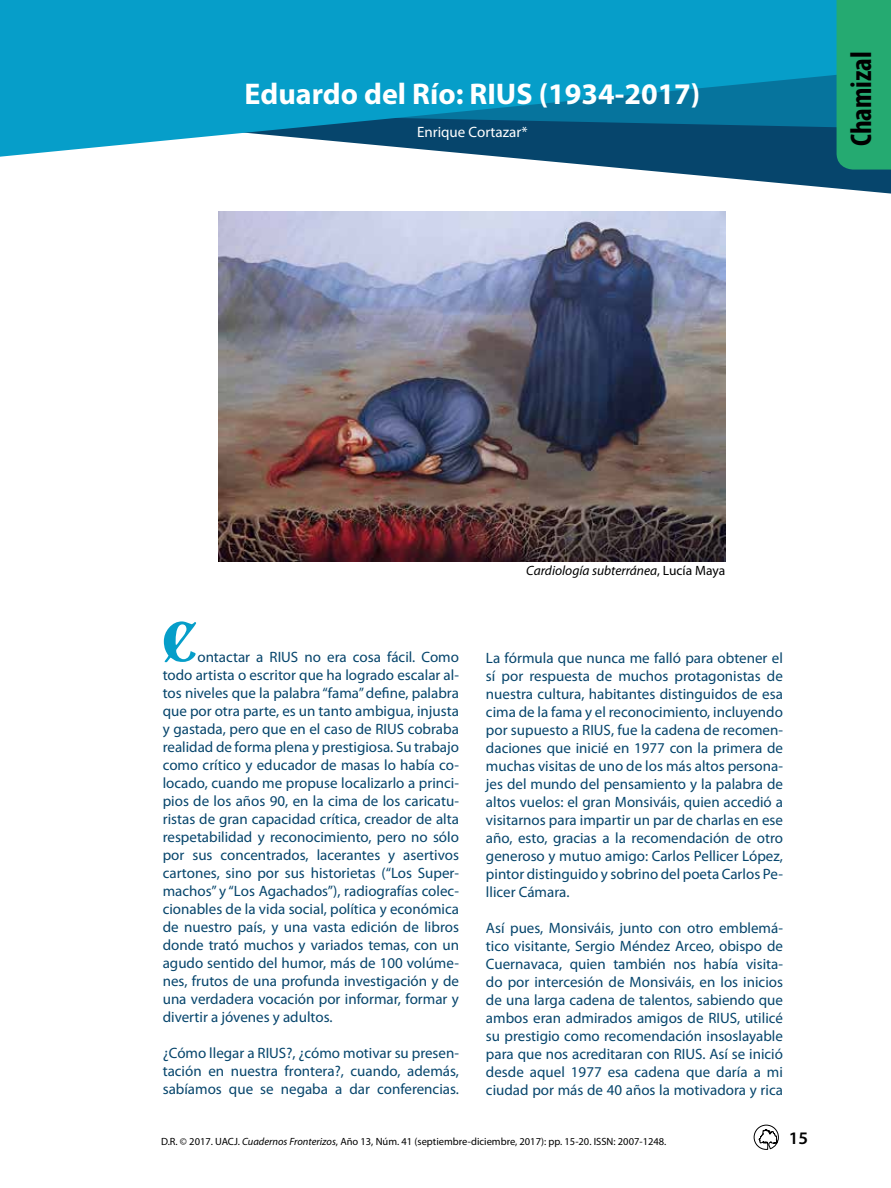
<style>
.page{position:relative;width:891px;height:1188px;background:#fff}
.page>*{position:absolute;margin:0;border:0;box-sizing:border-box;transform-origin:0 0}
.t1{font:52.5px "Deutsch Gothic";color:#069ec9}
.t2{font:700 30px "Myriad Pro";color:#fff}
.t3{font:700 condensed 30px "Myriad Pro";letter-spacing:-.005em;color:#000}
.t4{font:600 17.7px "Myriad Pro";color:#000}
.t5{font:15px/18px "Myriad Pro";color:#06456c;text-align:justify}
.t6{font:15px "Myriad Pro";color:#fff}
.t7{font:italic 13.5px "Myriad Pro";color:#000}
.t8{font:10.5px "Myriad Pro";color:#000}
.s1{font-style:normal}
.s2{font-style:italic}
</style>
<div class="page">
<svg style="left:503px;top:157px;width:388px;height:37px"></svg>
<svg style="left:0;top:0;width:837px;height:157px;background:#1193bb"></svg>
<div style="left:837px;top:0;width:54px;height:170px;background:#25aa71"></div>
<img style="left:218px;top:212px;width:507px;height:349px">
<svg style="left:754px;top:1125px;width:25px;height:25px"></svg>
<h2 class="t2" style="left:245px;top:74px;width:457px">Eduardo del Río: RIUS (1934-2017)</h2>
<p class="t6" style="left:417px;top:122px;width:112px">Enrique Cortazar*</p>
<h2 class="t3" style="left:842px;top:146px;width:96px;rotate:-90deg">Chamizal</h2>
<h1 class="t1" style="left:163px;top:618px;width:36px">C</h1>
<p class="t5" style="left:163px;top:648px;width:298px;text-indent:35px">ontactar a RIUS no era cosa fácil. Como todo artista o escritor que ha logrado escalar al&shy;tos niveles que la palabra “fama” define, palabra que por otra parte, es un tanto ambigua, injusta y gastada, pero que en el caso de RIUS cobraba realidad de forma plena y prestigiosa. Su trabajo como crítico y educador de masas lo había co&shy;locado, cuando me propuse localizarlo a princi&shy;pios de los años 90, en la cima de los caricatu&shy;ristas de gran capacidad crítica, creador de alta respetabilidad y reconocimiento, pero no sólo por sus concentrados, lacerantes y asertivos cartones, sino por sus historietas (“Los Super&shy;machos” y “Los Agachados”), radiografías colec&shy;cionables de la vida social, política y económica de nuestro país, y una vasta edición de libros donde trató muchos y variados temas, con un agudo sentido del humor, más de 100 volúme&shy;nes, frutos de una profunda investigación y de una verdadera vocación por informar, formar y divertir a jóvenes y adultos.</p>
<p class="t5" style="left:163px;top:1044px;width:298px">¿Cómo llegar a RIUS?, ¿cómo motivar su presen&shy;tación en nuestra frontera?, cuando, además, sabíamos que se negaba a dar conferencias.</p>
<p class="t7" style="left:526px;top:562px;width:201px">Cardiología subterránea<span class="s1">, Lucía Maya</span></p>
<p class="t5" style="left:486px;top:648px;width:299px">La fórmula que nunca me falló para obtener el sí por respuesta de muchos protagonistas de nuestra cultura, habitantes distinguidos de esa cima de la fama y el reconocimiento, incluyendo por supuesto a RIUS, fue la cadena de recomen&shy;daciones que inicié en 1977 con la primera de muchas visitas de uno de los más altos persona&shy;jes del mundo del pensamiento y la palabra de altos vuelos: el gran Monsiváis, quien accedió a visitarnos para impartir un par de charlas en ese año, esto, gracias a la recomendación de otro generoso y mutuo amigo: Carlos Pellicer López, pintor distinguido y sobrino del poeta Carlos Pe&shy;llicer Cámara.</p>
<p class="t5" style="left:486px;top:918px;width:299px">Así pues, Monsiváis, junto con otro emblemá&shy;tico visitante, Sergio Méndez Arceo, obispo de Cuernavaca, quien también nos había visita&shy;do por intercesión de Monsiváis, en los inicios de una larga cadena de talentos, sabiendo que ambos eran admirados amigos de RIUS, utilicé su prestigio como recomendación insoslayable para que nos acreditaran con RIUS. Así se inició desde aquel 1977 esa cadena que daría a mi ciudad por más de 40 años la motivadora y rica</p>
<p class="t8" style="left:161px;top:1135px;width:507px">D.R. © 2017. UACJ. <span class="s2">Cuadernos Fronterizos</span>, Año 13, Núm. 41 (septiembre-diciembre, 2017): pp. 15-20. ISSN: 2007-1248.</p>
<p class="t4" style="left:789px;top:1127px;width:21px">15</p>
</div>
